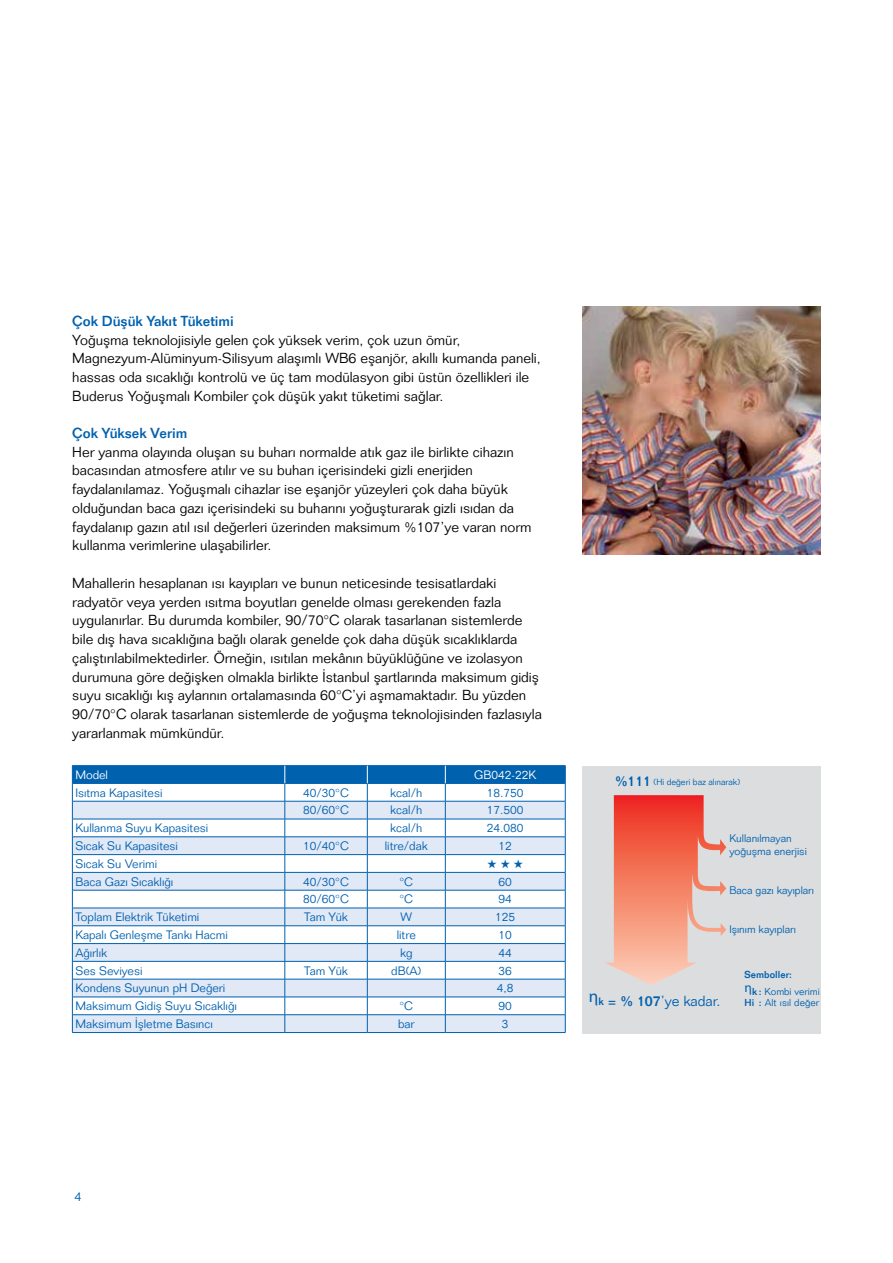
<style>
.page{position:relative;width:893px;height:1263px;background:#fff}
.page>*{position:absolute;margin:0;border:0;box-sizing:border-box;transform-origin:0 0}
.t1{font:300 14.4px "Folio";color:#0061af}
.t2{font:300 14.25px/18.8px "Folio Std";color:#000}
.t3{font:500 14.25px "Folio Std";color:#0061af}
.t4{font:13.5px "Myriad Pro";color:#0061af}
.t5{font:300 12.75px "Folio Std";color:#0061af}
.t6{font:300 12px "Folio Std";color:#0061af}
.t7{font:300 12px "Folio Std";color:#fff}
.t8{font:12px "Zapf Dingbats ITC";color:#0061af}
.t9{font:300 10.8px/12.9px "Folio";color:#0061af}
.t10{font:300 9.9px/10.8px "Folio";letter-spacing:.005em;color:#0061af}
.t11{font:500 9.9px "Folio";color:#0061af}
.t12{font:300 8.85px "Folio";color:#0061af}
.s1{font-weight:500;font-size:14.1px}
.s2{font-weight:500;font-size:10.5px}
.s3{font-weight:500}
</style>
<div class="page">
<div style="left:583px;top:766px;width:238px;height:268px;background:#dcddde"></div>
<img style="left:583px;top:307px;width:238px;height:247px">
<svg style="left:605px;top:795px;width:121px;height:190px"></svg>
<hr style="left:72px;top:765px;width:213px;height:1px;background:#0061af">
<hr style="left:285px;top:765px;width:82px;height:1px;background:#0061af">
<hr style="left:367px;top:765px;width:78px;height:1px;background:#0061af">
<hr style="left:445px;top:765px;width:120px;height:1px;background:#0061af">
<hr style="left:72px;top:1032px;width:213px;height:1px;background:#0061af">
<hr style="left:285px;top:1032px;width:82px;height:1px;background:#0061af">
<hr style="left:367px;top:1032px;width:78px;height:1px;background:#0061af">
<hr style="left:445px;top:1032px;width:120px;height:1px;background:#0061af">
<svg style="left:72px;top:766px;width:494px;height:266px"></svg>
<p class="t3" style="left:72px;top:312px;width:163px">Çok Düşük Yakıt Tüketimi</p>
<p class="t2" style="left:72px;top:330px;width:470px">Yoğuşma teknolojisiyle gelen çok yüksek verim, çok uzun ömür, Magnezyum-Alüminyum-Silisyum alaşımlı WB6 eşanjör, akıllı kumanda paneli, hassas oda sıcaklığı kontrolü ve üç tam modülasyon gibi üstün özellikleri ile Buderus Yoğuşmalı Kombiler çok düşük yakıt tüketimi sağlar.</p>
<p class="t3" style="left:72px;top:424px;width:117px">Çok Yüksek Verim</p>
<p class="t2" style="left:72px;top:442px;width:461px">Her yanma olayında oluşan su buharı normalde atık gaz ile birlikte cihazın bacasından atmosfere atılır ve su buharı içerisindeki gizli enerjiden faydalanılamaz. Yoğuşmalı cihazlar ise eşanjör yüzeyleri çok daha büyük olduğundan baca gazı içerisindeki su buharını yoğuşturarak gizli ısıdan da faydalanıp gazın atıl ısıl değerleri üzerinden maksimum %107’ye varan norm kullanma verimlerine ulaşabilirler.</p>
<p class="t2" style="left:72px;top:573px;width:471px">Mahallerin hesaplanan ısı kayıpları ve bunun neticesinde tesisatlardaki radyatör veya yerden ısıtma boyutları genelde olması gerekenden fazla uygulanırlar. Bu durumda kombiler, 90/70°C olarak tasarlanan sistemlerde bile dış hava sıcaklığına bağlı olarak genelde çok daha düşük sıcaklıklarda çalıştırılabilmektedirler. Örneğin, ısıtılan mekânın büyüklüğüne ve izolasyon durumuna göre değişken olmakla birlikte İstanbul şartlarında maksimum gidiş suyu sıcaklığı kış aylarının ortalamasında 60°C’yi aşmamaktadır. Bu yüzden 90/70°C olarak tasarlanan sistemlerde de yoğuşma teknolojisinden fazlasıyla yararlanmak mümkündür.</p>
<p class="t7" style="left:75px;top:767px;width:34px">Model</p>
<p class="t7" style="left:474px;top:767px;width:64px">GB042-22K</p>
<p class="t6" style="left:75px;top:785px;width:89px">Isıtma Kapasitesi</p>
<p class="t6" style="left:303px;top:785px;width:47px">40/30°C</p>
<p class="t6" style="left:390px;top:785px;width:34px">kcal/h</p>
<p class="t6" style="left:487px;top:785px;width:38px">18.750</p>
<p class="t6" style="left:303px;top:803px;width:47px">80/60°C</p>
<p class="t6" style="left:390px;top:803px;width:34px">kcal/h</p>
<p class="t6" style="left:487px;top:803px;width:38px">17.500</p>
<p class="t6" style="left:75px;top:821px;width:134px">Kullanma Suyu Kapasitesi</p>
<p class="t6" style="left:390px;top:821px;width:34px">kcal/h</p>
<p class="t6" style="left:487px;top:821px;width:38px">24.080</p>
<p class="t6" style="left:75px;top:839px;width:104px">Sıcak Su Kapasitesi</p>
<p class="t6" style="left:303px;top:839px;width:47px">10/40°C</p>
<p class="t6" style="left:385px;top:839px;width:44px">litre/dak</p>
<p class="t6" style="left:499px;top:839px;width:15px">12</p>
<p class="t6" style="left:75px;top:856px;width:83px">Sıcak Su Verimi</p>
<p class="t8" style="left:487px;top:858px;width:38px">★ ★ ★</p>
<p class="t6" style="left:75px;top:874px;width:100px">Baca Gazı Sıcaklığı</p>
<p class="t6" style="left:303px;top:874px;width:47px">40/30°C</p>
<p class="t6" style="left:399px;top:874px;width:15px">°C</p>
<p class="t6" style="left:499px;top:874px;width:15px">60</p>
<p class="t6" style="left:303px;top:892px;width:47px">80/60°C</p>
<p class="t6" style="left:399px;top:892px;width:15px">°C</p>
<p class="t6" style="left:499px;top:892px;width:15px">94</p>
<p class="t6" style="left:75px;top:910px;width:126px">Toplam Elektrik Tüketimi</p>
<p class="t6" style="left:304px;top:910px;width:45px">Tam Yük</p>
<p class="t6" style="left:401px;top:910px;width:13px">W</p>
<p class="t6" style="left:495px;top:910px;width:22px">125</p>
<p class="t6" style="left:75px;top:927px;width:154px">Kapalı Genleşme Tankı Hacmi</p>
<p class="t6" style="left:397px;top:927px;width:21px">litre</p>
<p class="t6" style="left:499px;top:927px;width:15px">10</p>
<p class="t6" style="left:75px;top:945px;width:33px">Ağırlık</p>
<p class="t6" style="left:400px;top:945px;width:14px">kg</p>
<p class="t6" style="left:499px;top:945px;width:15px">44</p>
<p class="t6" style="left:75px;top:963px;width:69px">Ses Seviyesi</p>
<p class="t6" style="left:304px;top:963px;width:45px">Tam Yük</p>
<p class="t6" style="left:391px;top:963px;width:32px">dB(A)</p>
<p class="t6" style="left:499px;top:963px;width:15px">36</p>
<p class="t6" style="left:75px;top:981px;width:152px">Kondens Suyunun pH Değeri</p>
<p class="t6" style="left:497px;top:981px;width:18px">4,8</p>
<p class="t6" style="left:75px;top:999px;width:163px">Maksimum Gidiş Suyu Sıcaklığı</p>
<p class="t6" style="left:399px;top:999px;width:15px">°C</p>
<p class="t6" style="left:499px;top:999px;width:15px">90</p>
<p class="t6" style="left:75px;top:1016px;width:139px">Maksimum İşletme Basıncı</p>
<p class="t6" style="left:398px;top:1016px;width:18px">bar</p>
<p class="t6" style="left:502px;top:1016px;width:8px">3</p>
<p class="t12" style="left:615px;top:777px;width:127px"><span class="s1">%111</span> (Hi değeri baz alınarak)</p>
<p class="t9" style="left:729px;top:832px;width:79px">Kullanılmayan yoğuşma enerjisi</p>
<p class="t9" style="left:729px;top:883px;width:86px">Baca gazı kayıpları</p>
<p class="t9" style="left:729px;top:922px;width:68px">Işınım kayıpları</p>
<p class="t1" style="left:589px;top:992px;width:133px"><sup>η</sup><span class="s2">k</span> <span class="s3">= % 107</span>’ye kadar.</p>
<p class="t11" style="left:745px;top:968px;width:49px">Semboller:</p>
<p class="t4" style="left:745px;top:979px;width:14px">η<sub>k</sub></p>
<p class="t11" style="left:745px;top:996px;width:11px">Hi</p>
<p class="t10" style="left:759px;top:986px;width:62px"><span class="s3">:</span> Kombi verimi <span class="s3">:</span> Alt ısıl değer</p>
<p class="t5" style="left:74px;top:1189px;width:9px">4</p>
</div>
